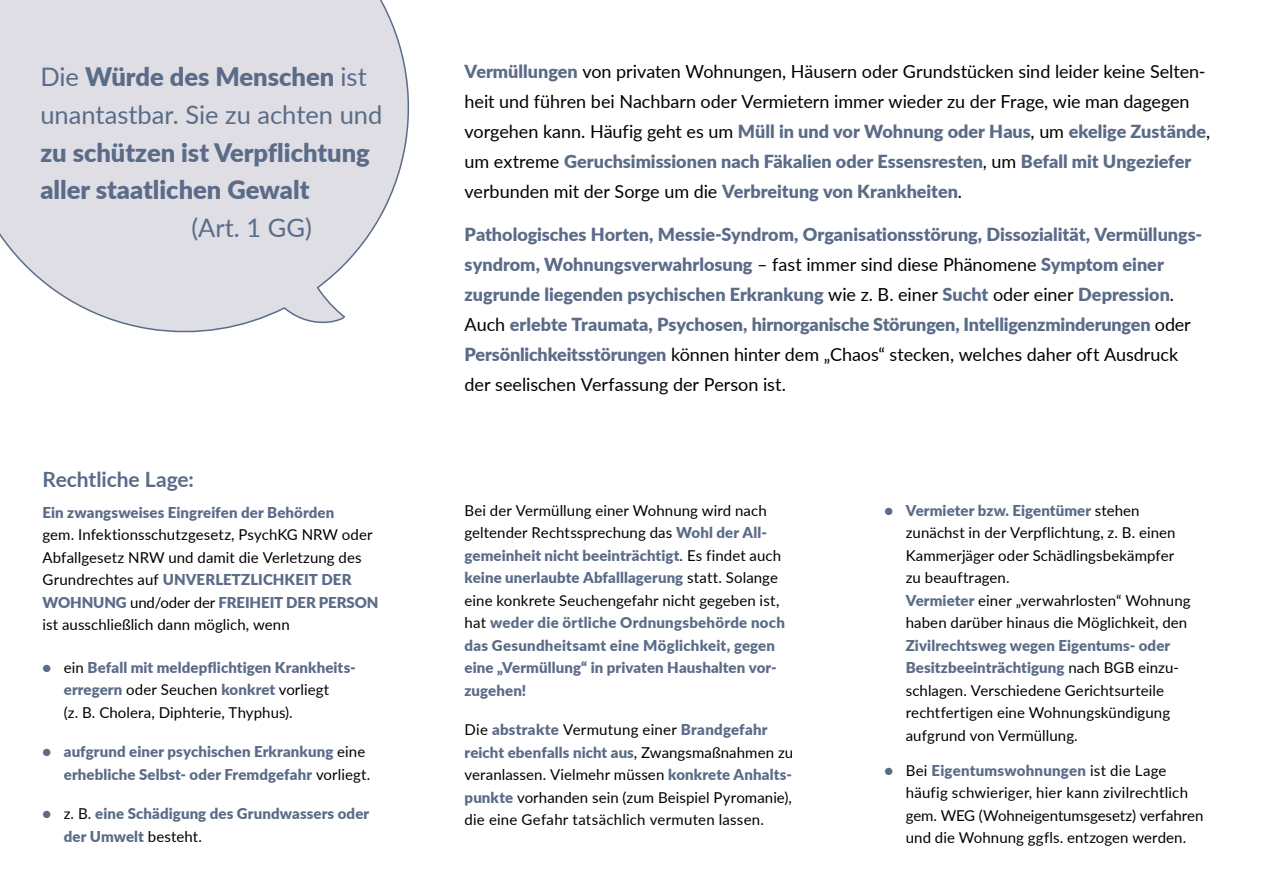
<style>
.page{position:relative;width:1263px;height:893px;background:#fff}
.page>*{position:absolute;margin:0;border:0;box-sizing:border-box;transform-origin:0 0}
.t1{font:900 25.5px/37.7px "Lato";color:#5b6c88}
.t2{font:25.5px "Lato";color:#5b6c88}
.t3{font:700 21px "Lato";letter-spacing:-.005em;color:#5b6c88}
.t4{font:900 18px/30px "Lato";color:#5b6c88}
.t5{font:18px/30px "Lato";letter-spacing:-.005em;color:#000}
.t6{font:15px/22.5px "Lato";letter-spacing:.005em;color:#000}
.t7{font:900 15px/22.5px "Lato";letter-spacing:.01em;color:#5b6c88}
.s1{font-weight:400}
.s2{font-weight:900;color:#5b6c88}
.s3{font-weight:400;color:#000}
</style>
<div class="page">
<svg style="left:0;top:0;width:410px;height:333px;background:#e0e1e6"></svg>
<p class="t1" style="left:40px;top:57px;width:343px"><span class="s1">Die</span> Würde des Menschen <span class="s1">ist unantastbar. Sie zu achten und </span>zu schützen ist Verpflichtung aller staatlichen Gewalt</p>
<p class="t2" style="left:191px;top:209px;width:122px">(Art. 1 GG)</p>
<p class="t3" style="left:43px;top:464px;width:153px">Rechtliche Lage:</p>
<p class="t6" style="left:43px;top:500px;width:337px"><span class="s2">Ein zwangsweises Eingreifen der Behörden<br></span>gem. Infektionsschutzgesetz, PsychKG NRW oder Abfallgesetz NRW und damit die Verletzung des Grundrechtes auf <span class="s2">UNVERLETZLICHKEIT DER WOHNUNG</span> und/oder der <span class="s2">FREIHEIT DER PERSON </span>ist ausschließlich dann möglich, wenn</p>
<p class="t6" style="left:64px;top:655px;width:292px;text-indent:-21px"><span class="s2">•</span> ein <span class="s2">Befall mit meldepflichtigen Krankheits&shy;erregern</span> oder Seuchen <span class="s2">konkret</span> vorliegt<br>(z. B. Cholera, Diphterie, Thyphus).</p>
<p class="t7" style="left:64px;top:740px;width:308px;text-indent:-21px">• aufgrund einer psychischen Erkrankung <span class="s3">eine </span>erhebliche Selbst- oder Fremdgefahr <span class="s3">vorliegt.</span></p>
<p class="t7" style="left:64px;top:802px;width:307px;text-indent:-21px">• <span class="s3">z. B.</span> eine Schädigung des Grundwassers oder der Umwelt <span class="s3">besteht.</span></p>
<p class="t5" style="left:465px;top:56px;width:747px"><span class="s2">Vermüllungen</span> von privaten Wohnungen, Häusern oder Grundstücken sind leider keine Selten&shy;heit und führen bei Nachbarn oder Vermietern immer wieder zu der Frage, wie man dagegen vorgehen kann. Häufig geht es um <span class="s2">Müll in und vor Wohnung oder Haus</span>, um <span class="s2">ekelige Zustände</span>, um extreme <span class="s2">Geruchsimissionen nach Fäkalien oder Essensresten</span>, um <span class="s2">Befall mit Ungeziefer </span>verbunden mit der Sorge um die <span class="s2">Verbreitung von Krankheiten</span>.</p>
<p class="t4" style="left:465px;top:219px;width:739px">Pathologisches Horten, Messie-Syndrom, Organisationsstörung, Dissozialität, Vermüllungs&shy;syndrom, Wohnungsverwahrlosung <span class="s3">– fast immer sind diese Phänomene</span> Symptom einer zugrunde liegenden psychischen Erkrankung <span class="s3">wie z. B. einer</span> Sucht <span class="s3">oder einer</span> Depression<span class="s3">.<br>Auch</span> erlebte Traumata, Psychosen, hirnorganische Störungen, Intelligenzminderungen <span class="s3">oder </span>Persönlichkeitsstörungen <span class="s3">können hinter dem „Chaos“ stecken, welches daher oft Ausdruck der seelischen Verfassung der Person ist.</span></p>
<p class="t7" style="left:465px;top:498px;width:322px"><span class="s3">Bei der Vermüllung einer Wohnung wird nach geltender Rechtssprechung das</span> Wohl der All&shy;gemeinheit nicht beeinträchtigt<span class="s3">. Es findet auch </span>keine unerlaubte Abfalllagerung <span class="s3">statt. Solange eine konkrete Seuchengefahr nicht gegeben ist, hat</span> weder die örtliche Ordnungsbehörde noch das Gesundheitsamt eine Möglichkeit, gegen eine „Vermüllung“ in privaten Haushalten vor&shy;zugehen!</p>
<p class="t6" style="left:465px;top:718px;width:330px">Die <span class="s2">abstrakte</span> Vermutung einer <span class="s2">Brandgefahr reicht ebenfalls nicht aus</span>, Zwangsmaßnahmen zu veranlassen. Vielmehr müssen <span class="s2">konkrete Anhalts&shy;punkte</span> vorhanden sein (zum Beispiel Pyromanie), die eine Gefahr tatsächlich vermuten lassen.</p>
<p class="t6" style="left:906px;top:498px;width:286px;text-indent:-21px"><span class="s2">• Vermieter bzw. Eigentümer</span> stehen zunächst in der Verpflichtung, z. B. einen Kammerjäger oder Schädlingsbekämpfer zu beauftragen.<br><span class="s2">Vermieter</span> einer „verwahrlosten“ Wohnung haben darüber hinaus die Möglichkeit, den <span class="s2">Zivilrechtsweg wegen Eigentums- oder Besitzbeeinträchtigung</span> nach BGB einzu&shy;schlagen. Verschiedene Gerichtsurteile rechtfertigen eine Wohnungskündigung aufgrund von Vermüllung.</p>
<p class="t6" style="left:906px;top:759px;width:299px;text-indent:-21px"><span class="s2">•</span> Bei <span class="s2">Eigentumswohnungen</span> ist die Lage häufig schwieriger, hier kann zivilrechtlich gem. WEG (Wohneigentumsgesetz) verfahren und die Wohnung ggfls. entzogen werden.</p>
</div>
